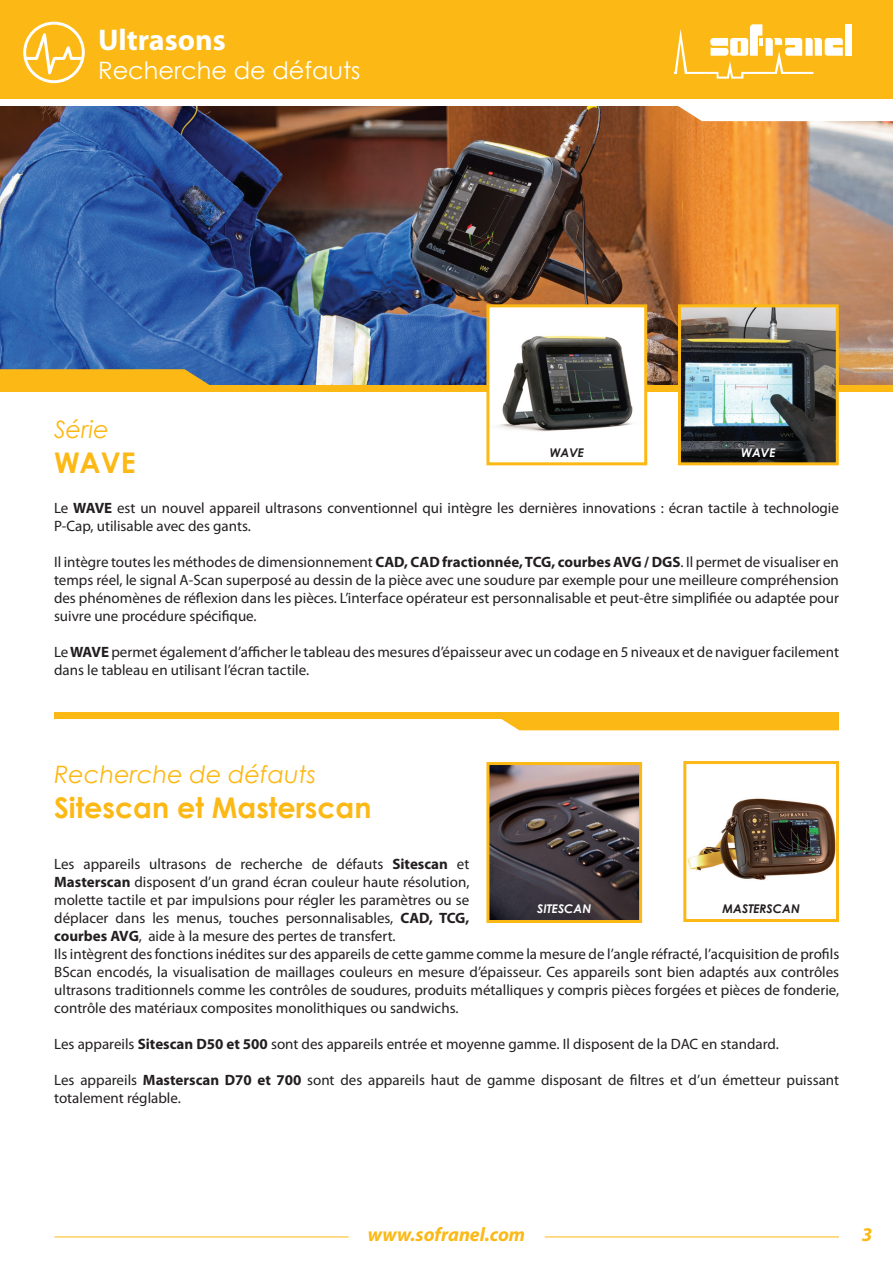
<style>
.page{position:relative;width:893px;height:1263px;background:#fff}
.page>*{position:absolute;margin:0;border:0;box-sizing:border-box;transform-origin:0 0}
.t1{font:700 30px "Myriad Pro";color:#fff}
.t2{font:700 28.5px "Century Gothic";color:#fcb814}
.t3{font:italic 24px "Century Gothic";color:#fcb814}
.t4{font:24px "Century Gothic";color:#fff}
.t5{font:italic 700 19.5px "Myriad Pro";color:#fcb814}
.t6{font:15px/18px "Myriad Pro";color:#231f20}
.t7{font:italic 700 12px "Century Gothic";color:#231f20}
.t8{font:italic 700 12px "Century Gothic";color:#fff}
.s1{font-weight:700}
</style>
<div class="page">
<div style="left:54px;top:713px;width:785px;height:6px;background:#fcb814"></div>
<img style="left:0;top:106px;width:893px;height:279px">
<div style="left:0;top:385px;width:893px;height:6px;background:#fcb814"></div>
<div style="left:0;top:0;width:893px;height:101px;background:#fcb814"></div>
<div style="left:845px;top:24px;width:7px;height:32px;background:#fff"></div>
<svg style="left:674px;top:24px;width:169px;height:55px"></svg>
<svg style="left:23px;top:21px;width:62px;height:63px"></svg>
<div style="left:0;top:99px;width:893px;height:6px;background:#fff"></div>
<img style="left:490px;top:766px;width:148px;height:153px">
<div style="left:486px;top:762px;width:156px;height:161px;border:3px solid #fcb814"></div>
<img style="left:687px;top:798px;width:148px;height:82px">
<div style="left:683px;top:761px;width:156px;height:161px;border:3px solid #fcb814"></div>
<img style="left:682px;top:308px;width:153px;height:153px">
<div style="left:678px;top:304px;width:161px;height:161px;border:3px solid #fcb814"></div>
<div style="left:488px;top:306px;width:158px;height:158px;background:#fff"></div>
<img style="left:498px;top:335px;width:135px;height:96px">
<div style="left:486px;top:304px;width:161px;height:161px;border:3px solid #fcb814"></div>
<svg style="left:674px;top:106px;width:219px;height:15px"></svg>
<svg style="left:0;top:369px;width:213px;height:16px;background:#eab021"></svg>
<div style="left:501px;top:719px;width:338px;height:11px;background:#fcb814"></div>
<hr style="left:54px;top:1236px;width:295px;height:1px;background:#fcb814">
<hr style="left:545px;top:1236px;width:294px;height:1px;background:#fcb814">
<h1 class="t1" style="left:98px;top:20px;width:129px">Ultrasons</h1>
<h3 class="t4" style="left:98px;top:53px;width:264px">Recherche de défauts</h3>
<h3 class="t3" style="left:54px;top:413px;width:57px">Série</h3>
<h2 class="t2" style="left:54px;top:441px;width:83px">WAVE</h2>
<p class="t7" style="left:550px;top:443px;width:36px">WAVE</p>
<p class="t8" style="left:741px;top:443px;width:36px">WAVE</p>
<p class="t6" style="left:54px;top:499px;width:786px">Le <span class="s1">WAVE</span> est un nouvel appareil ultrasons conventionnel qui intègre les dernières innovations : écran tactile à technologie<br>P-Cap, utilisable avec des gants.</p>
<p class="t6" style="left:54px;top:553px;width:786px;text-align:justify">Il intègre toutes les méthodes de dimensionnement <span class="s1">CAD, CAD fractionnée, TCG, courbes AVG / DGS</span>. Il permet de visualiser en temps réel, le signal A-Scan superposé au dessin de la pièce avec une soudure par exemple pour une meilleure compréhension des phénomènes de réflexion dans les pièces. L’interface opérateur est personnalisable et peut-être simplifiée ou adaptée pour suivre une procédure spécifique.</p>
<p class="t6" style="left:54px;top:643px;width:786px">Le <span class="s1">WAVE</span> permet également d’afficher le tableau des mesures d’épaisseur avec un codage en 5 niveaux et de naviguer facilement dans le tableau en utilisant l’écran tactile.</p>
<h3 class="t3" style="left:54px;top:758px;width:264px">Recherche de défauts</h3>
<h2 class="t2" style="left:54px;top:786px;width:319px">Sitescan et Masterscan</h2>
<p class="t6" style="left:54px;top:855px;width:787px">Les appareils ultrasons de recherche de défauts <span class="s1">Sitescan</span> et<br><span class="s1">Masterscan</span> disposent d’un grand écran couleur haute résolution,<br>molette tactile et par impulsions pour régler les paramètres ou se<br>déplacer dans les menus, touches personnalisables, <span class="s1">CAD, TCG,<br>courbes AVG</span>, aide à la mesure des pertes de transfert.<br>Ils intègrent des fonctions inédites sur des appareils de cette gamme comme la mesure de l’angle réfracté, l’acquisition de profils BScan encodés, la visualisation de maillages couleurs en mesure d’épaisseur. Ces appareils sont bien adaptés aux contrôles ultrasons traditionnels comme les contrôles de soudures, produits métalliques y compris pièces forgées et pièces de fonderie, contrôle des matériaux composites monolithiques ou sandwichs.</p>
<p class="t6" style="left:54px;top:1035px;width:726px">Les appareils <span class="s1">Sitescan D50 et 500</span> sont des appareils entrée et moyenne gamme. Il disposent de la DAC en standard.</p>
<p class="t6" style="left:54px;top:1071px;width:786px">Les appareils <span class="s1">Masterscan D70 et 700</span> sont des appareils haut de gamme disposant de filtres et d’un émetteur puissant totalement réglable.</p>
<p class="t8" style="left:537px;top:900px;width:56px">SITESCAN</p>
<p class="t7" style="left:722px;top:900px;width:79px">MASTERSCAN</p>
<h3 class="t5" style="left:368px;top:1222px;width:159px">www.sofranel.com</h3>
<h3 class="t5" style="left:862px;top:1222px;width:12px">3</h3>
</div>
